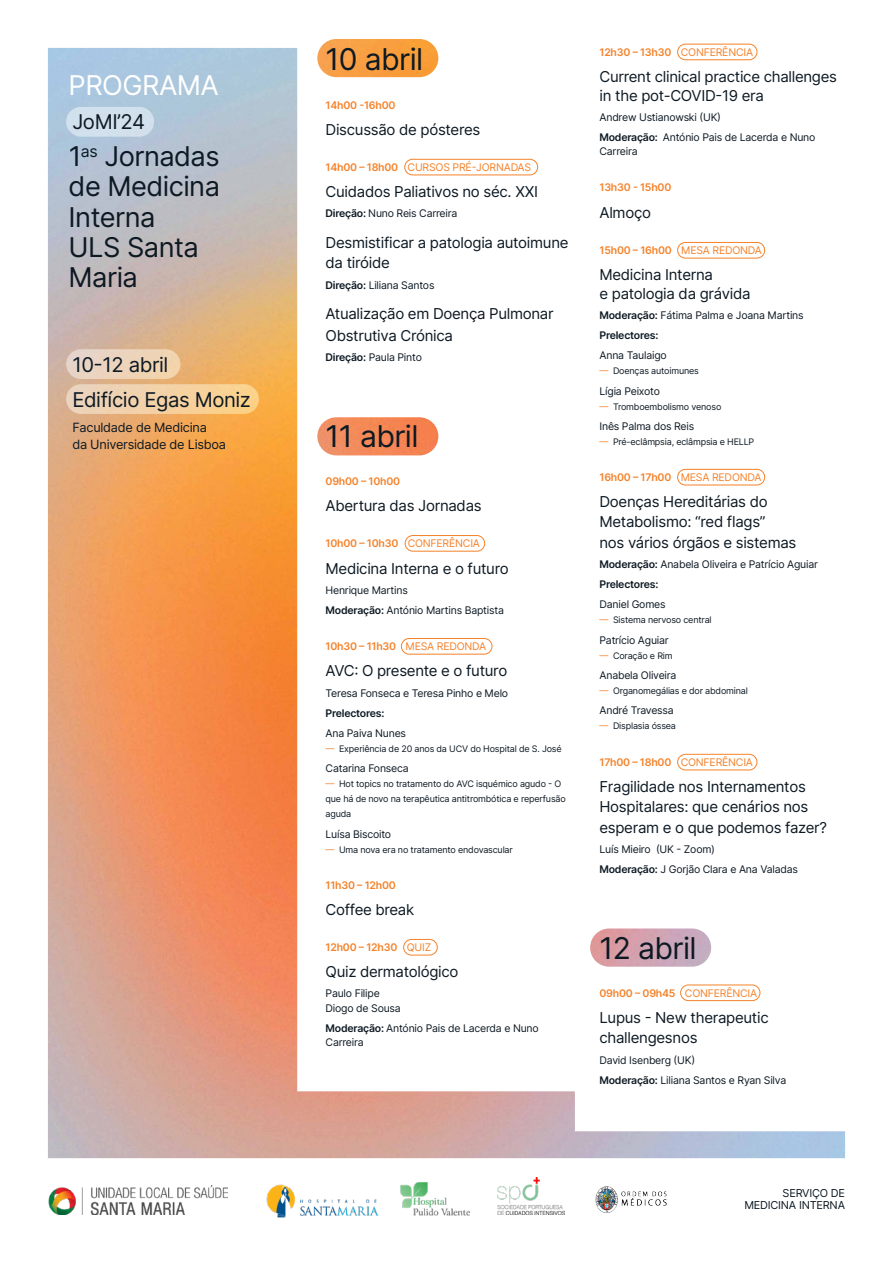
<style>
.page{position:relative;width:893px;height:1263px;background:#fff}
.page>*{position:absolute;margin:0;border:0;box-sizing:border-box;transform-origin:0 0}
.t1{font:30px "Inter";letter-spacing:-.02em;color:#0d1923}
.t2{font:27.22px/30.3px "Inter";letter-spacing:-.02em;color:#0d1923}
.t3{font:27.22px "Inter";letter-spacing:-.02em;color:#fff}
.t4{font:20.33px/35px "Inter";letter-spacing:-.02em;color:#0d1923}
.t5{font:15px/20.2px "Inter";letter-spacing:-.02em;color:#0d1923}
.t6{font:12.75px/16.6px "Inter";letter-spacing:-.02em;color:#0d1923}
.t7{font:10.95px/12.2px "Inter";letter-spacing:-.02em;color:#0d1923;text-align:right}
.t8{font:10.5px/20.2px "Inter";letter-spacing:-.02em;color:#0d1923}
.t9{font:600 10.5px "Inter";letter-spacing:-.02em;color:#f5822a}
.t10{font:10.5px "Inter";letter-spacing:-.02em;color:#f5822a}
.t11{font:600 10.5px "Inter";letter-spacing:-.02em;color:#0d1923}
.t12{font:9px/15px "Inter";letter-spacing:-.02em;color:#0d1923}
.s1{font-weight:600}
.s2{font-weight:400}
.s3{color:#f5822a}
</style>
<div class="page">
<img style="left:48px;top:48px;width:797px;height:1110px">
<img style="left:317px;top:39px;width:121px;height:416px">
<div style="left:404px;top:159px;width:134px;height:16px;border:1px solid #f5822a;border-radius:8px"></div>
<div style="left:677px;top:44px;width:80px;height:16px;border:1px solid #f5822a;border-radius:8px"></div>
<div style="left:677px;top:754px;width:80px;height:16px;border:1px solid #f5822a;border-radius:8px"></div>
<div style="left:680px;top:984px;width:80px;height:17px;border:1px solid #f5822a;border-radius:8px"></div>
<div style="left:677px;top:469px;width:88px;height:16px;border:1px solid #f5822a;border-radius:8px"></div>
<div style="left:677px;top:242px;width:88px;height:16px;border:1px solid #f5822a;border-radius:8px"></div>
<div style="left:405px;top:535px;width:80px;height:16px;border:1px solid #f5822a;border-radius:8px"></div>
<div style="left:401px;top:638px;width:91px;height:16px;border:1px solid #f5822a;border-radius:8px"></div>
<div style="left:403px;top:939px;width:34px;height:16px;border:1px solid #f5822a;border-radius:8px"></div>
<img style="left:266px;top:1182px;width:204px;height:36px">
<img style="left:596px;top:1186px;width:71px;height:28px">
<img style="left:498px;top:1178px;width:67px;height:37px">
<div style="left:66px;top:107px;width:88px;height:30px;background:#d1e1ec;border-radius:15px"></div>
<div style="left:66px;top:349px;width:114px;height:30px;background:linear-gradient(to right,#e5d4ca,#f2d3ab);border-radius:15px"></div>
<div style="left:66px;top:384px;width:193px;height:30px;background:linear-gradient(to right,#ebd2c1,#fdd187);border-radius:15px"></div>
<img style="left:48px;top:1185px;width:179px;height:29px">
<h2 class="t3" style="left:69px;top:66px;width:152px">PROGRAMA</h2>
<h3 class="t4" style="left:72px;top:104px;width:74px">JoMI’24</h3>
<h2 class="t2" style="left:69px;top:140px;width:153px">1<sup>as</sup> Jornadas de Medicina<br>Interna<br>ULS Santa<br>Maria</h2>
<h3 class="t4" style="left:72px;top:346px;width:180px">10-12 abril<br>Edifício Egas Moniz</h3>
<p class="t6" style="left:72px;top:419px;width:155px">Faculdade de Medicina<br>da Universidade de Lisboa</p>
<h1 class="t1" style="left:326px;top:38px;width:99px">10 abril</h1>
<p class="t9" style="left:326px;top:97px;width:71px">14h00 -16h00</p>
<h3 class="t5" style="left:326px;top:119px;width:156px">Discussão de pósteres</h3>
<p class="t10" style="left:326px;top:159px;width:207px"><span class="s1">14h00 – 18h00</span> CURSOS PRÉ-JORNADAS</p>
<h3 class="t5" style="left:326px;top:181px;width:214px">Cuidados Paliativos no séc. XXI</h3>
<p class="t8" style="left:326px;top:203px;width:133px"><span class="s1">Direção:</span> Nuno Reis Carreira</p>
<h3 class="t5" style="left:326px;top:232px;width:244px">Desmistificar a patologia autoimune da tiróide</h3>
<p class="t8" style="left:326px;top:274px;width:110px"><span class="s1">Direção:</span> Liliana Santos</p>
<h3 class="t5" style="left:326px;top:303px;width:230px;line-height:21.8px">Atualização em Doença Pulmonar<br>Obstrutiva Crónica</h3>
<p class="t8" style="left:326px;top:347px;width:98px"><span class="s1">Direção:</span> Paula Pinto</p>
<h1 class="t1" style="left:326px;top:414px;width:94px">11 abril</h1>
<p class="t9" style="left:326px;top:473px;width:76px">09h00 – 10h00</p>
<h3 class="t5" style="left:326px;top:495px;width:158px">Abertura das Jornadas</h3>
<p class="t9" style="left:326px;top:536px;width:156px">10h00 – 10h30 <span class="s2">CONFERÊNCIA</span></p>
<h3 class="t5" style="left:326px;top:558px;width:185px">Medicina Interna e o futuro</h3>
<p class="t8" style="left:326px;top:580px;width:180px">Henrique Martins<br><span class="s1">Moderação:</span> António Martins Baptista</p>
<p class="t9" style="left:326px;top:638px;width:162px">10h30 – 11h30 <span class="s2">MESA REDONDA</span></p>
<h3 class="t5" style="left:326px;top:660px;width:183px">AVC: O presente e o futuro</h3>
<p class="t8" style="left:326px;top:682px;width:184px">Teresa Fonseca e Teresa Pinho e Melo</p>
<p class="t11" style="left:326px;top:705px;width:60px">Prelectores:</p>
<p class="t8" style="left:326px;top:723px;width:82px">Ana Paiva Nunes</p>
<p class="t12" style="left:326px;top:741px;width:238px"><span class="s3">—</span> Experiência de 20 anos da UCV do Hospital de S. José</p>
<p class="t8" style="left:326px;top:758px;width:85px">Catarina Fonseca</p>
<p class="t12" style="left:326px;top:776px;width:242px"><span class="s3">—</span> Hot topics no tratamento do AVC isquémico agudo - O que há de novo na terapêutica antitrombótica e reperfusão aguda</p>
<p class="t8" style="left:326px;top:823px;width:67px">Luísa Biscoito</p>
<p class="t12" style="left:326px;top:842px;width:189px"><span class="s3">—</span> Uma nova era no tratamento endovascular</p>
<p class="t9" style="left:326px;top:877px;width:72px">11h30 – 12h00</p>
<h3 class="t5" style="left:326px;top:899px;width:90px">Coffee break</h3>
<p class="t9" style="left:326px;top:939px;width:107px">12h00 – 12h30 <span class="s2">QUIZ</span></p>
<h3 class="t5" style="left:326px;top:961px;width:134px">Quiz dermatológico</h3>
<p class="t8" style="left:326px;top:986px;width:77px;line-height:14.2px">Paulo Filipe<br>Diogo de Sousa</p>
<p class="t8" style="left:326px;top:1021px;width:215px;line-height:14.2px"><span class="s1">Moderação:</span> António Pais de Lacerda e Nuno<br>Carreira</p>
<p class="t9" style="left:599px;top:44px;width:155px">12h30 – 13h30 <span class="s2">CONFERÊNCIA</span></p>
<h3 class="t5" style="left:599px;top:67px;width:239px;line-height:18.8px">Current clinical practice challenges in the pot-COVID-19 era</h3>
<p class="t8" style="left:599px;top:107px;width:217px">Andrew Ustianowski (UK)<br><span class="s1">Moderação:</span> António Pais de Lacerda e Nuno</p>
<p class="t8" style="left:599px;top:141px;width:40px">Carreira</p>
<p class="t9" style="left:599px;top:180px;width:73px">13h30 - 15h00</p>
<h3 class="t5" style="left:599px;top:202px;width:53px">Almoço</h3>
<p class="t9" style="left:599px;top:242px;width:164px">15h00 – 16h00 <span class="s2">MESA REDONDA</span></p>
<h3 class="t5" style="left:599px;top:265px;width:152px;line-height:18.8px">Medicina Interna<br>e patologia da grávida</h3>
<p class="t8" style="left:599px;top:305px;width:206px"><span class="s1">Moderação:</span> Fátima Palma e Joana Martins<br><span class="s1">Prelectores:</span></p>
<p class="t8" style="left:599px;top:345px;width:69px">Anna Taulaigo</p>
<p class="t12" style="left:599px;top:363px;width:101px"><span class="s3">—</span> Doenças autoimunes</p>
<p class="t8" style="left:599px;top:380px;width:62px">Lígia Peixoto</p>
<p class="t12" style="left:599px;top:399px;width:123px"><span class="s3">—</span> Tromboembolismo venoso</p>
<p class="t8" style="left:599px;top:416px;width:96px">Inês Palma dos Reis</p>
<p class="t12" style="left:599px;top:434px;width:156px"><span class="s3">—</span> Pré-eclâmpsia, eclâmpsia e HELLP</p>
<p class="t9" style="left:599px;top:469px;width:164px">16h00 – 17h00 <span class="s2">MESA REDONDA</span></p>
<h3 class="t5" style="left:599px;top:491px;width:198px">Doenças Hereditárias do<br>Metabolismo: “red flags”<br>nos vários órgãos e sistemas</h3>
<p class="t8" style="left:599px;top:554px;width:220px"><span class="s1">Moderação:</span> Anabela Oliveira e Patrício Aguiar<br><span class="s1">Prelectores:</span></p>
<p class="t8" style="left:599px;top:594px;width:68px">Daniel Gomes</p>
<p class="t12" style="left:599px;top:612px;width:114px"><span class="s3">—</span> Sistema nervoso central</p>
<p class="t8" style="left:599px;top:629px;width:71px">Patrício Aguiar</p>
<p class="t12" style="left:599px;top:648px;width:75px"><span class="s3">—</span> Coração e Rim</p>
<p class="t8" style="left:599px;top:665px;width:79px">Anabela Oliveira</p>
<p class="t12" style="left:599px;top:683px;width:150px"><span class="s3">—</span> Organomegálias e dor abdominal</p>
<p class="t8" style="left:599px;top:700px;width:76px">André Travessa</p>
<p class="t12" style="left:599px;top:718px;width:78px"><span class="s3">—</span> Displasia óssea</p>
<p class="t9" style="left:599px;top:754px;width:155px">17h00 – 18h00 <span class="s2">CONFERÊNCIA</span></p>
<h3 class="t5" style="left:599px;top:776px;width:229px">Fragilidade nos Internamentos<br>Hospitalares: que cenários nos esperam e o que podemos fazer?</h3>
<p class="t8" style="left:599px;top:839px;width:200px">Luís Mieiro (UK - Zoom)<br><span class="s1">Moderação:</span> J Gorjão Clara e Ana Valadas</p>
<h1 class="t1" style="left:599px;top:926px;width:99px">12 abril</h1>
<p class="t9" style="left:599px;top:985px;width:159px">09h00 – 09h45 <span class="s2">CONFERÊNCIA</span></p>
<h3 class="t5" style="left:599px;top:1007px;width:171px">Lupus - New therapeutic challengesnos</h3>
<p class="t8" style="left:599px;top:1049px;width:188px">David Isenberg (UK)<br><span class="s1">Moderação:</span> Liliana Santos e Ryan Silva</p>
<p class="t7" style="left:744px;top:1187px;width:102px">SERVIÇO DE<br>MEDICINA INTERNA</p>
</div>
